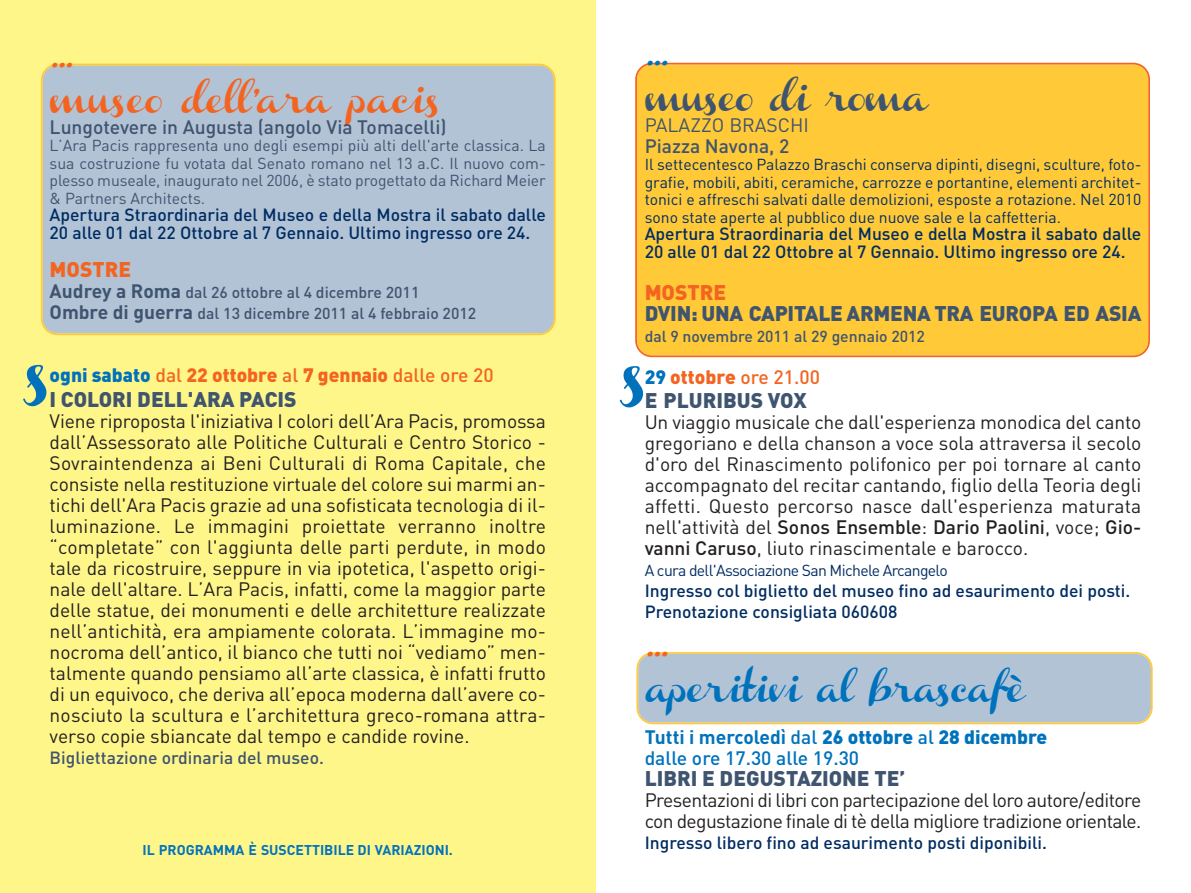
<style>
.page{position:relative;width:1191px;height:893px;background:#fff}
.page>*{position:absolute;margin:0;border:0;box-sizing:border-box;transform-origin:0 0}
.t1{font:52.5px "Channel Slanted 1";color:#0072bc}
.t2{font:28px/42px "Channel Slanted 1";color:#f36421}
.t3{font:28px "Channel Slanted 1";letter-spacing:-.04em;color:#0072bc}
.t4{font:28px "Channel Slanted 1";letter-spacing:-.04em;color:#3f546e}
.t5{font:900 21px "DIN";letter-spacing:-.01em;color:#3f546e}
.t6{font:900 21px "DIN";color:#f36421}
.t7{font:19.25px/21px "DIN";letter-spacing:-.025em;color:#231f20;text-align:justify}
.t8{font:500 19.25px/21px "DIN";color:#0072bc}
.t9{font:500 19.25px "DIN";color:#3f546e}
.t10{font:900 19.25px "DIN";color:#f36421}
.t11{font:500 19.25px "DIN";color:#f36421}
.t12{font:19.25px "DIN";color:#3f546e}
.t13{font:500 17.5px/17.5px "DIN";color:#002c62}
.t14{font:500 17.5px "DIN";color:#3f546e}
.t15{font:15.75px/17.5px "DIN";letter-spacing:-.01em;color:#002c62;text-align:justify}
.t16{font:15.75px/17.5px "DIN";letter-spacing:-.005em;color:#3f546e;text-align:justify}
.t17{font:500 15.75px/21px "DIN";color:#3f546e}
.t18{font:15.75px "DIN";letter-spacing:-.04em;color:#002c62}
.t19{font:700 14px "DIN";color:#0072bc}
.s1{font-weight:900;color:#0072bc}
.s2{font-weight:900}
.s3{font-weight:500}
.s4{font-weight:700}
.s5{font-weight:700;font-size:19.25px}
.s6{color:#0072bc}
</style>
<div class="page">
<div style="left:636px;top:652px;width:516px;height:72px;background:#b2c3d6"></div>
<div style="left:0;top:0;width:595px;height:893px;background:#fff689"></div>
<div style="left:635px;top:63px;width:515px;height:294px;background:#ffc938"></div>
<div style="left:41px;top:64px;width:514px;height:271px;background:#b2c3d6"></div>
<h2 class="t3" style="left:644px;top:48px;width:24px">...</h2>
<h2 class="t4" style="left:644px;top:90px;width:284px">museo di roma</h2>
<p class="t12" style="left:644px;top:114px;width:166px">PALAZZO BRASCHI</p>
<p class="t9" style="left:644px;top:135px;width:146px">Piazza Navona, 2</p>
<p class="t15" style="left:644px;top:156px;width:498px">Il settecentesco Palazzo Braschi conserva dipinti, disegni, sculture, foto&shy;grafie, mobili, abiti, ceramiche, carrozze e portantine, elementi architet&shy;tonici e affreschi salvati dalle demolizioni, esposte a rotazione. Nel 2010 sono state aperte al pubblico due nuove sale e la caffetteria.</p>
<p class="t13" style="left:644px;top:226px;width:498px">Apertura Straordinaria del Museo e della Mostra il sabato dalle<br>20 alle 01 dal 22 Ottobre al 7 Gennaio. Ultimo ingresso ore 24.</p>
<p class="t6" style="left:644px;top:280px;width:83px">MOSTRE</p>
<p class="t5" style="left:644px;top:301px;width:498px">DVIN: UNA CAPITALE ARMENA TRA EUROPA ED ASIA</p>
<p class="t17" style="left:644px;top:326px;width:282px">dal 9 novembre 2011 al 29 gennaio 2012</p>
<p class="t11" style="left:644px;top:366px;width:177px"><span class="s1">29</span> <span class="s2">ottobre</span> ore 21.00</p>
<p class="t5" style="left:644px;top:389px;width:163px">E PLURIBUS VOX</p>
<p class="t7" style="left:644px;top:412px;width:498px">Un viaggio musicale che dall'esperienza monodica del canto gregoriano e della chanson a voce sola attraversa il secolo d'oro del Rinascimento polifonico per poi tornare al canto accompagnato del recitar cantando, figlio della Teoria degli affetti. Questo percorso nasce dall'esperienza maturata nell'attività del <span class="s3">Sonos Ensemble</span>: <span class="s3">Dario Paolini</span>, voce; <span class="s3">Gio&shy;vanni Caruso</span>, liuto rinascimentale e barocco.</p>
<p class="t18" style="left:644px;top:562px;width:304px">A cura dell'Associazione San Michele Arcangelo</p>
<p class="t13" style="left:644px;top:581px;width:487px;line-height:21px">Ingresso col biglietto del museo fino ad esaurimento dei posti.<br>Prenotazione consigliata 060608</p>
<h2 class="t2" style="left:644px;top:632px;width:24px">...</h2>
<h2 class="t3" style="left:644px;top:681px;width:381px">aperitivi al brascafè</h2>
<p class="t8" style="left:644px;top:727px;width:404px"><span class="s4">Tutti i mercoledì</span> dal <span class="s2">26 ottobre</span> al <span class="s2">28 dicembre </span>dalle ore 17.30 alle 19.30</p>
<p class="t5" style="left:644px;top:767px;width:262px">LIBRI E DEGUSTAZIONE TE’</p>
<p class="t7" style="left:644px;top:790px;width:498px">Presentazioni di libri con partecipazione del loro autore/editore con degustazione finale di tè della migliore tradizione orientale.</p>
<p class="t13" style="left:644px;top:835px;width:404px">Ingresso libero fino ad esaurimento posti diponibili.</p>
<h2 class="t2" style="left:50px;top:43px;width:392px">...<br>museo dell’ara pacis</h2>
<p class="t9" style="left:50px;top:116px;width:398px">Lungotevere in Augusta (angolo Via Tomacelli)</p>
<p class="t16" style="left:50px;top:137px;width:498px">L’Ara Pacis rappresenta uno degli esempi più alti dell'arte classica. La sua costruzione fu votata dal Senato romano nel 13 a.C. Il nuovo com&shy;plesso museale, inaugurato nel 2006, è stato progettato da Richard Meier &amp; Partners Architects.</p>
<p class="t13" style="left:50px;top:206px;width:498px">Apertura Straordinaria del Museo e della Mostra il sabato dalle<br>20 alle 01 dal 22 Ottobre al 7 Gennaio. Ultimo ingresso ore 24.</p>
<p class="t6" style="left:50px;top:258px;width:83px">MOSTRE</p>
<p class="t17" style="left:50px;top:282px;width:428px"><span class="s5">Audrey a Roma</span> dal 26 ottobre al 4 dicembre 2011<br><span class="s5">Ombre di guerra</span> dal 13 dicembre 2011 al 4 febbraio 2012</p>
<h1 class="t1" style="left:25px;top:359px;width:28px">s</h1>
<h1 class="t1" style="left:622px;top:360px;width:28px">s</h1>
<p class="t10" style="left:50px;top:364px;width:446px"><span class="s6">ogni sabato</span> <span class="s3">dal</span> 22 ottobre <span class="s3">al</span> 7 gennaio <span class="s3">dalle ore 20</span></p>
<p class="t5" style="left:50px;top:387px;width:249px">I COLORI DELL'ARA PACIS</p>
<p class="t7" style="left:50px;top:410px;width:498px">Viene riproposta l'iniziativa I colori dell’Ara Pacis, promossa dall’Assessorato alle Politiche Culturali e Centro Storico - Sovraintendenza ai Beni Culturali di Roma Capitale, che consiste nella restituzione virtuale del colore sui marmi an&shy;tichi dell'Ara Pacis grazie ad una sofisticata tecnologia di il&shy;luminazione. Le immagini proiettate verranno inoltre “completate” con l'aggiunta delle parti perdute, in modo tale da ricostruire, seppure in via ipotetica, l'aspetto origi&shy;nale dell'altare. L’Ara Pacis, infatti, come la maggior parte delle statue, dei monumenti e delle architetture realizzate nell’antichità, era ampiamente colorata. L’immagine mo&shy;nocroma dell’antico, il bianco che tutti noi “vediamo” men&shy;talmente quando pensiamo all’arte classica, è infatti frutto di un equivoco, che deriva all’epoca moderna dall’avere co&shy;nosciuto la scultura e l’architettura greco-romana attra&shy;verso copie sbiancate dal tempo e candide rovine.</p>
<p class="t14" style="left:50px;top:747px;width:276px">Bigliettazione ordinaria del museo.</p>
<p class="t19" style="left:142px;top:842px;width:312px">IL PROGRAMMA È SUSCETTIBILE DI VARIAZIONI.</p>
</div>
